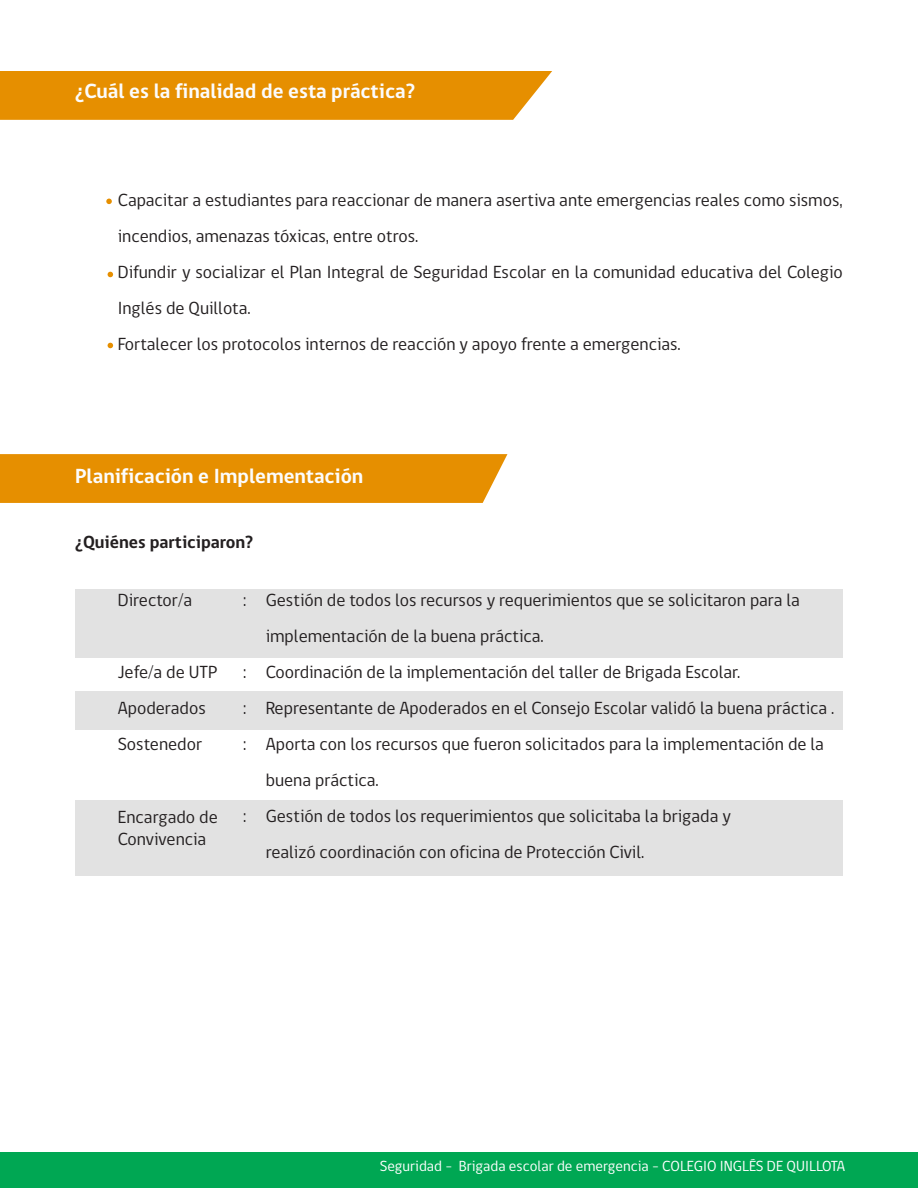
<style>
.page{position:relative;width:918px;height:1188px;background:#fff}
.page>*{position:absolute;margin:0;border:0;box-sizing:border-box;transform-origin:0 0}
.t1{font:700 21px "gob CL";color:#fcfcfc}
.t2{font:18px/36px "gob CL";color:#231f20}
.t3{font:700 18px "gob CL";color:#231f20}
.t4{font:15px "gob CL";color:#fff}
</style>
<div class="page">
<div style="left:0;top:1153px;width:918px;height:35px;background:#00a753"></div>
<div style="left:75px;top:589px;width:768px;height:68px;background:#e2e2e2"></div>
<div style="left:75px;top:692px;width:768px;height:38px;background:#e2e2e2"></div>
<div style="left:75px;top:800px;width:768px;height:76px;background:#e2e2e2"></div>
<div style="left:0;top:71px;width:552px;height:49px;background:#e68f00"></div>
<div style="left:0;top:454px;width:507px;height:49px;background:#e68f00"></div>
<svg style="left:106px;top:199px;width:6px;height:5px"></svg>
<svg style="left:108px;top:343px;width:5px;height:5px"></svg>
<svg style="left:108px;top:272px;width:5px;height:5px"></svg>
<p class="t1" style="left:75px;top:77px;width:341px">¿Cuál es la finalidad de esta práctica?</p>
<p class="t2" style="left:118px;top:183px;width:726px">Capacitar a estudiantes para reaccionar de manera asertiva ante emergencias reales como sismos, incendios, amenazas tóxicas, entre otros.</p>
<p class="t2" style="left:118px;top:255px;width:727px">Difundir y socializar el Plan Integral de Seguridad Escolar en la comunidad educativa del Colegio<br>Inglés de Quillota.</p>
<p class="t2" style="left:118px;top:327px;width:565px">Fortalecer los protocolos internos de reacción y apoyo frente a emergencias.</p>
<p class="t1" style="left:75px;top:462px;width:290px">Planificación e Implementación</p>
<p class="t3" style="left:75px;top:530px;width:179px">¿Quiénes participaron?</p>
<p class="t2" style="left:118px;top:582px;width:76px">Director/a</p>
<p class="t2" style="left:266px;top:582px;width:536px;text-indent:-22px">: Gestión de todos los recursos y requerimientos que se solicitaron para la implementación de la buena práctica.</p>
<p class="t2" style="left:118px;top:654px;width:101px">Jefe/a de UTP</p>
<p class="t2" style="left:243px;top:654px;width:499px">: Coordinación de la implementación del taller de Brigada Escolar.</p>
<p class="t2" style="left:118px;top:690px;width:90px">Apoderados</p>
<p class="t2" style="left:243px;top:690px;width:593px">: Representante de Apoderados en el Consejo Escolar validó la buena práctica .</p>
<p class="t2" style="left:118px;top:726px;width:86px">Sostenedor</p>
<p class="t2" style="left:266px;top:726px;width:560px;text-indent:-23px">: Aporta con los recursos que fueron solicitados para la implementación de la buena práctica.</p>
<p class="t2" style="left:266px;top:798px;width:467px;text-indent:-22px">: Gestión de todos los requerimientos que solicitaba la brigada y realizó coordinación con oficina de Protección Civil.</p>
<p class="t2" style="left:118px;top:800px;width:102px">Encargado de</p>
<p class="t2" style="left:118px;top:821px;width:90px">Convivencia</p>
<p class="t4" style="left:380px;top:1156px;width:467px">Seguridad - Brigada escolar de emergencia - COLEGIO INGLÉS DE QUILLOTA</p>
</div>
